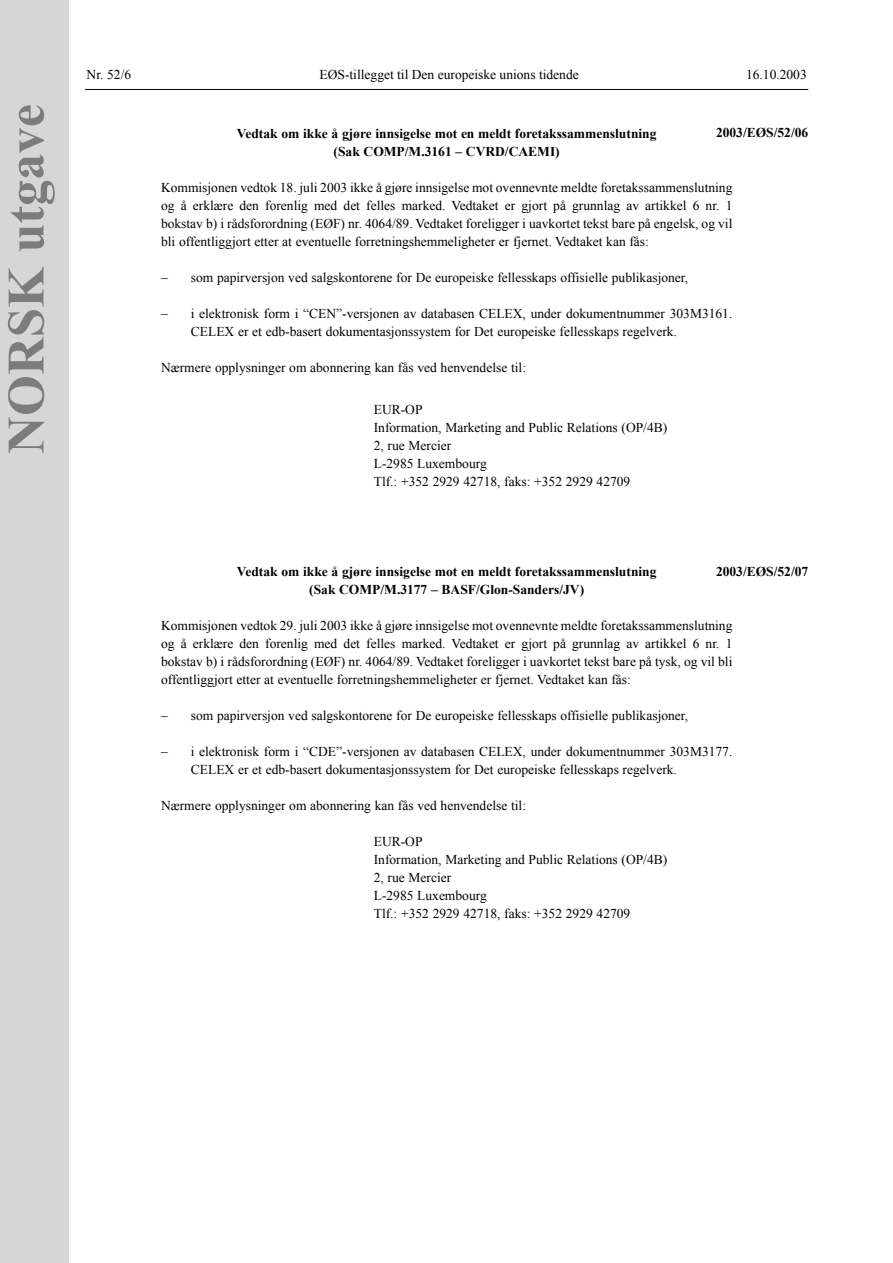
<style>
.page{position:relative;width:893px;height:1263px;background:#fff}
.page>*{position:absolute;margin:0;border:0;box-sizing:border-box;transform-origin:0 0}
.t1{font:700 52.5px "Times New Roman";color:#7c7c7c}
.t2{font:13.5px/18px "Times New Roman";color:#000}
.t3{font:700 13.5px/18px "Times New Roman";color:#000;text-align:center}
</style>
<div class="page">
<hr style="left:85px;top:89px;width:723px;height:1px;background:#000">
<div style="left:0;top:0;width:68px;height:1263px;background:#d6d6d6"></div>
<h1 class="t1" style="left:-3px;top:454px;width:351px;rotate:-90deg">NORSK utgave</h1>
<p class="t2" style="left:87px;top:66px;width:46px">Nr. 52/6</p>
<p class="t2" style="left:319px;top:66px;width:261px">EØS-tillegget til Den europeiske unions tidende</p>
<p class="t2" style="left:746px;top:66px;width:62px">16.10.2003</p>
<p class="t3" style="left:716px;top:123px;width:94px">2003/EØS/52/06</p>
<p class="t3" style="left:237px;top:125px;width:421px">Vedtak om ikke å gjøre innsigelse mot en meldt foretakssammenslutning (Sak COMP/M.3161 – CVRD/CAEMI)</p>
<p class="t2" style="left:161px;top:179px;width:573px;text-align:justify">Kommisjonen vedtok 18. juli 2003 ikke å gjøre innsigelse mot ovennevnte meldte foretakssammenslutning og å erklære den forenlig med det felles marked. Vedtaket er gjort på grunnlag av artikkel 6 nr. 1 bokstav b) i rådsforordning (EØF) nr. 4064/89. Vedtaket foreligger i uavkortet tekst bare på engelsk, og vil bli offentliggjort etter at eventuelle forretningshemmeligheter er fjernet. Vedtaket kan fås:</p>
<p class="t2" style="left:161px;top:269px;width:528px">– som papirversjon ved salgskontorene for De europeiske fellesskaps offisielle publikasjoner,</p>
<p class="t2" style="left:191px;top:305px;width:543px;text-indent:-30px">– i elektronisk form i “CEN”-versjonen av databasen CELEX, under dokumentnummer 303M3161.<br>CELEX er et edb-basert dokumentasjonssystem for Det europeiske fellesskaps regelverk.</p>
<p class="t2" style="left:161px;top:359px;width:366px">Nærmere opplysninger om abonnering kan fås ved henvendelse til:</p>
<p class="t2" style="left:374px;top:401px;width:295px">EUR-OP<br>Information, Marketing and Public Relations (OP/4B)<br>2, rue Mercier<br>L-2985 Luxembourg<br>Tlf.: +352 2929 42718, faks: +352 2929 42709</p>
<p class="t3" style="left:237px;top:563px;width:421px">Vedtak om ikke å gjøre innsigelse mot en meldt foretakssammenslutning (Sak COMP/M.3177 – BASF/Glon-Sanders/JV)</p>
<p class="t2" style="left:161px;top:617px;width:573px;text-align:justify">Kommisjonen vedtok 29. juli 2003 ikke å gjøre innsigelse mot ovennevnte meldte foretakssammenslutning og å erklære den forenlig med det felles marked. Vedtaket er gjort på grunnlag av artikkel 6 nr. 1 bokstav b) i rådsforordning (EØF) nr. 4064/89. Vedtaket foreligger i uavkortet tekst bare på tysk, og vil bli offentliggjort etter at eventuelle forretningshemmeligheter er fjernet. Vedtaket kan fås:</p>
<p class="t2" style="left:161px;top:707px;width:528px">– som papirversjon ved salgskontorene for De europeiske fellesskaps offisielle publikasjoner,</p>
<p class="t2" style="left:191px;top:743px;width:543px;text-indent:-30px">– i elektronisk form i “CDE”-versjonen av databasen CELEX, under dokumentnummer 303M3177.<br>CELEX er et edb-basert dokumentasjonssystem for Det europeiske fellesskaps regelverk.</p>
<p class="t2" style="left:161px;top:797px;width:366px">Nærmere opplysninger om abonnering kan fås ved henvendelse til:</p>
<p class="t2" style="left:374px;top:833px;width:295px">EUR-OP<br>Information, Marketing and Public Relations (OP/4B)<br>2, rue Mercier<br>L-2985 Luxembourg<br>Tlf.: +352 2929 42718, faks: +352 2929 42709</p>
<p class="t3" style="left:716px;top:563px;width:94px">2003/EØS/52/07</p>
</div>
